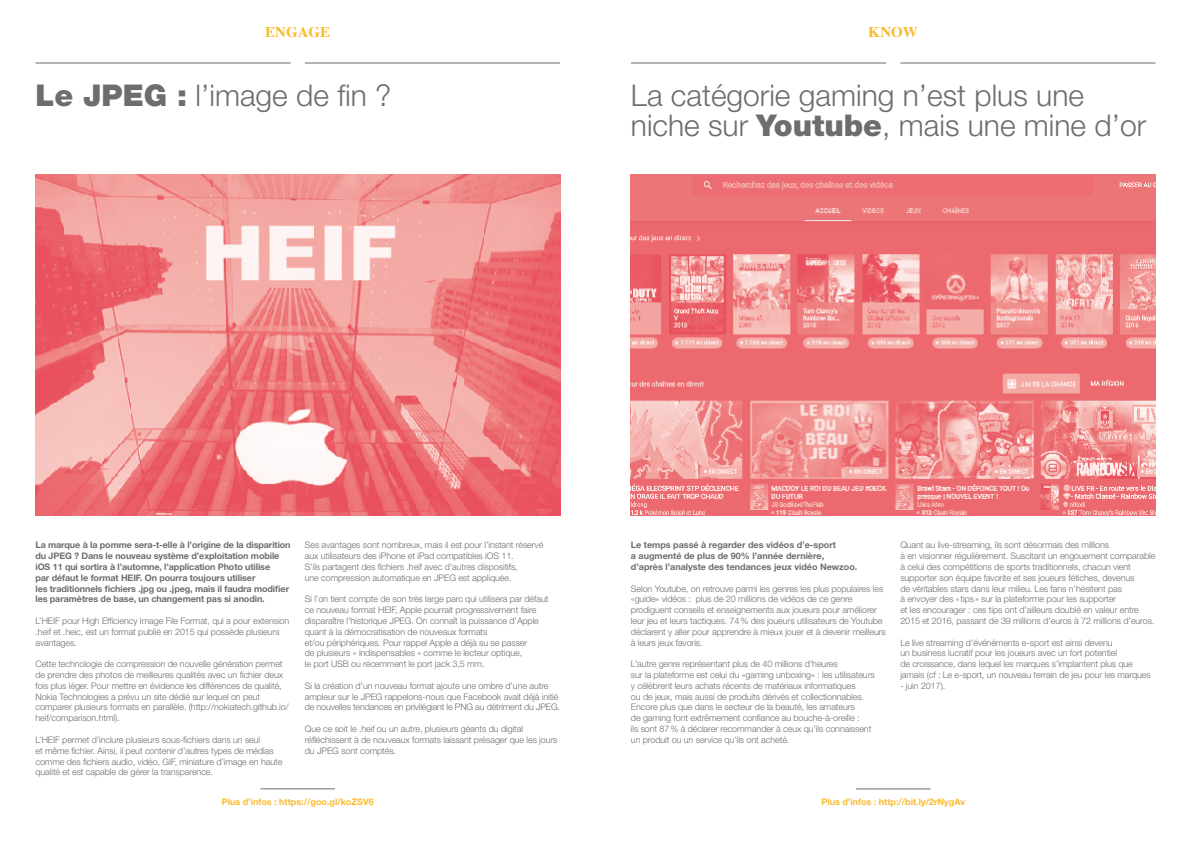
<style>
.page{position:relative;width:1191px;height:842px;background:#fff}
.page>*{position:absolute;margin:0;border:0;box-sizing:border-box;transform-origin:0 0}
.t1{font:300 30px/30px "Helvetica Neue LT Std";color:#6d6d6d}
.t2{font:700 15px "Times";color:#fbba2c}
.t3{font:300 9px/10.8px "Helvetica Neue LT Std";letter-spacing:-.01em;color:#6d6d6d}
.t4{font:700 9px/10.8px "Helvetica Neue LT Std";letter-spacing:-.01em;color:#6d6d6d}
.t5{font:700 9px "Helvetica Neue LT Std";color:#fbba2c}
.s1{font-weight:900}
</style>
<div class="page">
<hr style="left:260px;top:789px;width:75px;height:1px;background:#6d6d6d">
<hr style="left:35px;top:63px;width:256px;height:1px;background:#6d6d6d">
<hr style="left:305px;top:63px;width:255px;height:1px;background:#6d6d6d">
<img style="left:35px;top:174px;width:525px;height:342px">
<hr style="left:856px;top:789px;width:74px;height:1px;background:#6d6d6d">
<hr style="left:631px;top:63px;width:255px;height:1px;background:#6d6d6d">
<hr style="left:900px;top:63px;width:255px;height:1px;background:#6d6d6d">
<img style="left:631px;top:174px;width:524px;height:342px">
<h2 class="t2" style="left:265px;top:18px;width:67px">ENGAGE</h2>
<h1 class="t1" style="left:35px;top:79px;width:357px"><span class="s1">Le JPEG :</span> l’image de fin ?</h1>
<h2 class="t2" style="left:868px;top:18px;width:51px">KNOW</h2>
<h1 class="t1" style="left:631px;top:79px;width:517px">La catégorie gaming n’est plus une niche sur <span class="s1">Youtube</span>, mais une mine d’or</h1>
<p class="t4" style="left:35px;top:540px;width:257px">La marque à la pomme sera-t-elle à l’origine de la disparition du JPEG ? Dans le nouveau système d’exploitation mobile iOS 11 qui sortira à l’automne, l’application Photo utilise<br>par défaut le format HEIF. On pourra toujours utiliser<br>les traditionnels fichiers .jpg ou .jpeg, mais il faudra modifier les paramètres de base, un changement pas si anodin.</p>
<p class="t3" style="left:35px;top:615px;width:255px">L’HEIF pour High Efficiency Image File Format, qui a pour extension .heif et .heic, est un format publié en 2015 qui possède plusieurs avantages.</p>
<p class="t3" style="left:35px;top:658px;width:255px">Cette technologie de compression de nouvelle génération permet de prendre des photos de meilleures qualités avec un fichier deux fois plus léger. Pour mettre en évidence les différences de qualité, Nokia Technologies a prévu un site dédié sur lequel on peut comparer plusieurs formats en parallèle. (http://nokiatech.github.io/ heif/comparison.html).</p>
<p class="t3" style="left:35px;top:734px;width:248px">L’HEIF permet d’inclure plusieurs sous-fichiers dans un seul<br>et même fichier. Ainsi, il peut contenir d’autres types de médias comme des fichiers audio, vidéo, GIF, miniature d’image en haute qualité et est capable de gérer la transparence.</p>
<p class="t3" style="left:305px;top:540px;width:240px">Ses avantages sont nombreux, mais il est pour l’instant réservé aux utilisateurs des iPhone et iPad compatibles iOS 11.<br>S’ils partagent des fichiers .heif avec d’autres dispositifs,<br>une compression automatique en JPEG est appliquée.</p>
<p class="t3" style="left:305px;top:594px;width:245px">Si l’on tient compte de son très large parc qui utilisera par défaut ce nouveau format HEIF, Apple pourrait progressivement faire disparaître l’historique JPEG. On connaît la puissance d’Apple quant à la démocratisation de nouveaux formats<br>et/ou périphériques. Pour rappel Apple a déjà su se passer<br>de plusieurs « indispensables » comme le lecteur optique,<br>le port USB ou récemment le port jack 3,5 mm.</p>
<p class="t3" style="left:305px;top:680px;width:257px">Si la création d’un nouveau format ajoute une ombre d’une autre ampleur sur le JPEG rappelons-nous que Facebook avait déjà initié de nouvelles tendances en privilégiant le PNG au détriment du JPEG.</p>
<p class="t3" style="left:305px;top:723px;width:254px">Que ce soit le .heif ou un autre, plusieurs géants du digital réfléchissent à de nouveaux formats laissant présager que les jours du JPEG sont comptés.</p>
<p class="t4" style="left:631px;top:540px;width:228px">Le temps passé à regarder des vidéos d’e-sport<br>a augmenté de plus de 90% l’année dernière, d’après l’analyste des tendances jeux vidéo Newzoo.</p>
<p class="t3" style="left:631px;top:583px;width:256px">Selon Youtube, on retrouve parmi les genres les plus populaires les «guide» vidéos : plus de 20 millions de vidéos de ce genre prodiguent conseils et enseignements aux joueurs pour améliorer leur jeu et leurs tactiques. 74% des joueurs utilisateurs de Youtube déclarent y aller pour apprendre à mieux jouer et à devenir meilleurs à leurs jeux favoris.</p>
<p class="t3" style="left:631px;top:658px;width:245px">L’autre genre représentant plus de 40 millions d’heures<br>sur la plateforme est celui du «gaming unboxing» : les utilisateurs y célèbrent leurs achats récents de matériaux informatiques<br>ou de jeux, mais aussi de produits dérivés et collectionnables.<br>Encore plus que dans le secteur de la beauté, les amateurs<br>de gaming font extrêmement confiance au bouche-à-oreille :<br>ils sont 87% à déclarer recommander à ceux qu’ils connaissent un produit ou un service qu’ils ont acheté.</p>
<p class="t3" style="left:900px;top:540px;width:257px">Quant au live-streaming, ils sont désormais des millions<br>à en visionner régulièrement. Suscitant un engouement comparable à celui des compétitions de sports traditionnels, chacun vient supporter son équipe favorite et ses joueurs fétiches, devenus<br>de véritables stars dans leur milieu. Les fans n’hésitent pas<br>à envoyer des «tips» sur la plateforme pour les supporter<br>et les encourager : ces tips ont d’ailleurs doublé en valeur entre 2015 et 2016, passant de 39 millions d’euros à 72 millions d’euros.</p>
<p class="t3" style="left:900px;top:637px;width:252px">Le live streaming d’événéments e-sport est ainsi devenu<br>un business lucratif pour les joueurs avec un fort potentiel<br>de croissance, dans lequel les marques s’implantent plus que jamais (cf : Le e-sport, un nouveau terrain de jeu pour les marques</p>
<p class="t3" style="left:900px;top:680px;width:46px">- juin 2017).</p>
<p class="t5" style="left:222px;top:796px;width:153px">Plus d’infos : https://goo.gl/koZSV6</p>
<p class="t5" style="left:821px;top:796px;width:145px">Plus d’infos : http://bit.ly/2rNygAv</p>
</div>
